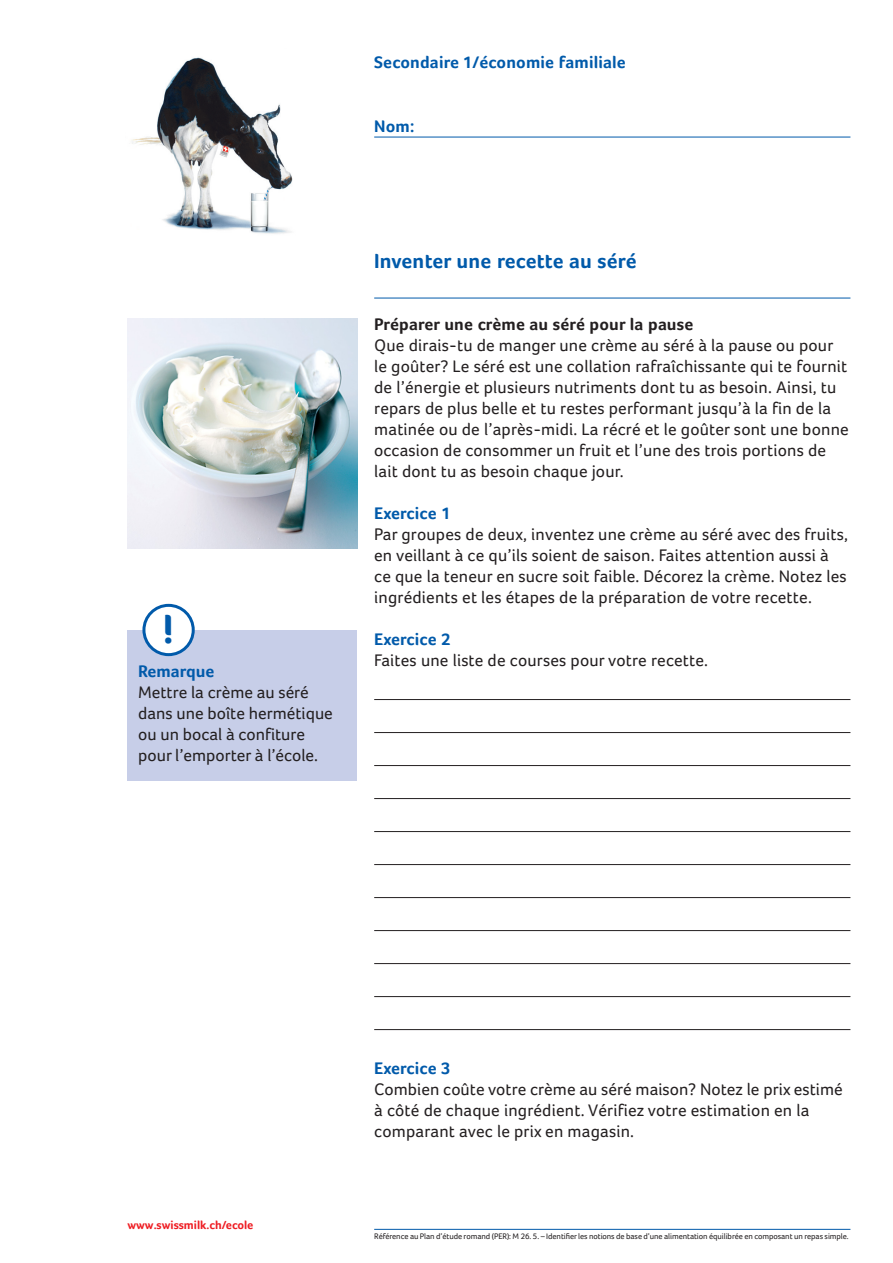
<style>
.page{position:relative;width:893px;height:1263px;background:#fff}
.page>*{position:absolute;margin:0;border:0;box-sizing:border-box;transform-origin:0 0}
.t1{font:700 42px "Foco";color:#015aaa}
.t2{font:700 21px "Foco";letter-spacing:.01em;color:#015aaa}
.t3{font:17.25px/21px "Foco";letter-spacing:.01em;color:#231f20}
.t4{font:700 17.25px "Foco";letter-spacing:.01em;color:#015aaa}
.t5{font:700 17.25px "Foco";letter-spacing:.01em;color:#231f20}
.t6{font:700 12px "Foco";color:#ee1d23}
.t7{font:8.25px "Foco";letter-spacing:-.01em;color:#231f20}
</style>
<div class="page">
<hr style="left:374px;top:699px;width:476px;height:1px;background:#231f20">
<hr style="left:374px;top:732px;width:476px;height:1px;background:#231f20">
<hr style="left:374px;top:765px;width:476px;height:1px;background:#231f20">
<hr style="left:374px;top:798px;width:476px;height:1px;background:#231f20">
<hr style="left:374px;top:831px;width:476px;height:1px;background:#231f20">
<hr style="left:374px;top:864px;width:476px;height:1px;background:#231f20">
<hr style="left:374px;top:897px;width:476px;height:1px;background:#231f20">
<hr style="left:374px;top:930px;width:476px;height:1px;background:#231f20">
<hr style="left:374px;top:963px;width:476px;height:1px;background:#231f20">
<hr style="left:374px;top:996px;width:476px;height:1px;background:#231f20">
<hr style="left:374px;top:1029px;width:476px;height:1px;background:#231f20">
<img style="left:128px;top:319px;width:229px;height:230px">
<hr style="left:374px;top:298px;width:476px;height:1px;background:#015aaa">
<div style="left:128px;top:630px;width:229px;height:151px;background:#c7cee8"></div>
<div style="left:144px;top:605px;width:49px;height:50px;background:#fff;border-radius:50%"></div>
<div style="left:142px;top:604px;width:53px;height:52px;border:3px solid #015aaa;border-radius:50%"></div>
<hr style="left:374px;top:1229px;width:476px;height:1px;background:#015aaa">
<hr style="left:374px;top:137px;width:476px;height:1px;background:#015aaa">
<img style="left:131px;top:57px;width:162px;height:177px">
<p class="t4" style="left:374px;top:52px;width:253px">Secondaire 1/économie familiale</p>
<p class="t4" style="left:374px;top:116px;width:42px">Nom:</p>
<p class="t1" style="left:162px;top:604px;width:13px">!</p>
<p class="t4" style="left:138px;top:661px;width:78px">Remarque</p>
<p class="t3" style="left:138px;top:681px;width:172px">Mettre la crème au séré</p>
<p class="t3" style="left:138px;top:702px;width:196px">dans une boîte hermétique ou un bocal à confiture</p>
<p class="t3" style="left:138px;top:744px;width:181px">pour l’emporter à l’école.</p>
<p class="t2" style="left:374px;top:248px;width:264px">Inventer une recette au séré</p>
<p class="t5" style="left:374px;top:314px;width:321px">Préparer une crème au séré pour la pause</p>
<p class="t3" style="left:374px;top:335px;width:461px">Que dirais-tu de manger une crème au séré à la pause ou pour</p>
<p class="t3" style="left:374px;top:356px;width:475px">le goûter? Le séré est une collation rafraîchissante qui te fournit</p>
<p class="t3" style="left:374px;top:377px;width:464px">de l’énergie et plusieurs nutriments dont tu as besoin. Ainsi, tu</p>
<p class="t3" style="left:374px;top:398px;width:458px">repars de plus belle et tu restes performant jusqu’à la fin de la</p>
<p class="t3" style="left:374px;top:419px;width:476px">matinée ou de l’après-midi. La récré et le goûter sont une bonne</p>
<p class="t3" style="left:374px;top:440px;width:453px">occasion de consommer un fruit et l’une des trois portions de</p>
<p class="t3" style="left:374px;top:461px;width:251px">lait dont tu as besoin chaque jour.</p>
<p class="t4" style="left:374px;top:503px;width:78px">Exercice 1</p>
<p class="t3" style="left:374px;top:524px;width:475px">Par groupes de deux, inventez une crème au séré avec des fruits, en veillant à ce qu’ils soient de saison. Faites attention aussi à</p>
<p class="t3" style="left:374px;top:566px;width:474px">ce que la teneur en sucre soit faible. Décorez la crème. Notez les ingrédients et les étapes de la préparation de votre recette.</p>
<p class="t4" style="left:374px;top:629px;width:78px">Exercice 2</p>
<p class="t3" style="left:374px;top:650px;width:335px">Faites une liste de courses pour votre recette.</p>
<p class="t6" style="left:128px;top:1218px;width:127px">www.swissmilk.ch/ecole</p>
<p class="t4" style="left:374px;top:1058px;width:78px">Exercice 3</p>
<p class="t3" style="left:374px;top:1079px;width:470px">Combien coûte votre crème au séré maison? Notez le prix estimé à côté de chaque ingrédient. Vérifiez votre estimation en la comparant avec le prix en magasin.</p>
<p class="t7" style="left:374px;top:1231px;width:476px">Référence au Plan d’étude romand (PER): M 26. 5. – Identifier les notions de base d’une alimentation équilibrée en composant un repas simple.</p>
</div>
